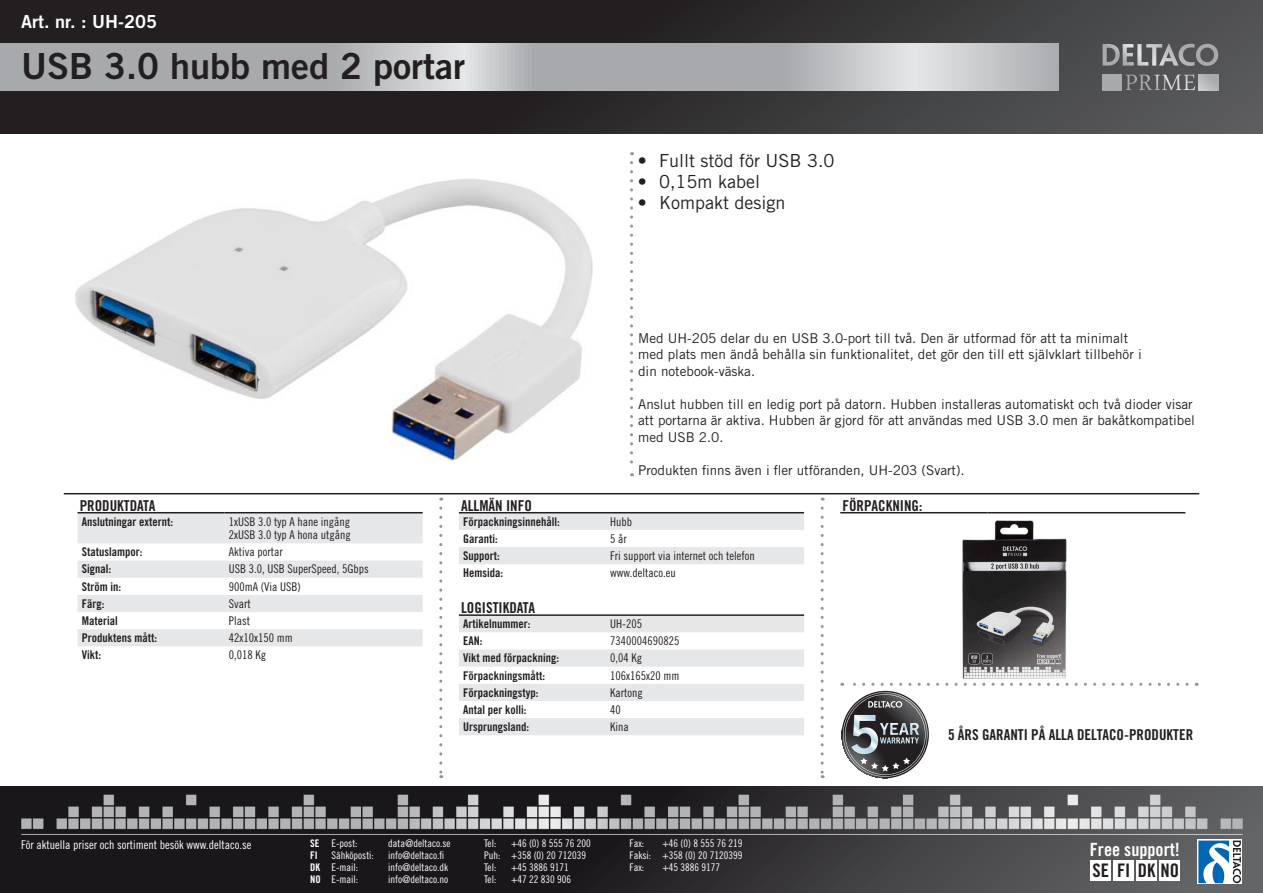
<style>
.page{position:relative;width:1263px;height:893px;background:#fff}
.page>*{position:absolute;margin:0;border:0;box-sizing:border-box;transform-origin:0 0}
.brödtext{font:36px "Trade Gothic LT Std Bd 2";color:#231f20}
.t1{font:18.6px "Trade Gothic LT Std Bd Cn 20";color:#231f20}
.t2{font:18.15px "Trade Gothic LT Std Bd Cn 20";color:#fff}
.t3{font:18px "Trade Gothic LT Std";color:#231f20}
.t4{font:18px "Trade Gothic LT Std Bd 2";color:#fff}
.t5{font:15px "Trade Gothic LT Std Bd Cn 20";color:#231f20}
.t6{font:13.5px/16.5px "Trade Gothic LT Std";color:#231f20}
.t7{font:12px "Trade Gothic LT Std Cn 18";color:#231f20}
.t8{font:12px "Trade Gothic LT Std Bd Cn 20";color:#231f20}
.t9{font:12px "Trade Gothic LT Std Cn 18";color:#fff}
.t10{font:10.5px "Trade Gothic LT Std Cn 18";color:#fff}
.t11{font:10.5px "Trade Gothic LT Std Bd Cn 20";color:#fff}
.s1{font-family:"Trade Gothic LT Std Bd Cn 20"}
</style>
<div class="page">
<img style="left:0;top:787px;width:1263px;height:106px">
<svg style="left:0;top:0;width:1263px;height:134px;background:#353435"></svg>
<svg style="left:78px;top:513px;width:345px;height:133px;fill:#e6e7e9"></svg>
<hr style="left:78px;top:512px;width:147px;height:1px;background:#231f20">
<hr style="left:225px;top:512px;width:198px;height:1px;background:#231f20">
<svg style="left:459px;top:513px;width:345px;height:51px"></svg>
<hr style="left:459px;top:512px;width:147px;height:1px;background:#231f20">
<hr style="left:606px;top:512px;width:198px;height:1px;background:#231f20">
<svg style="left:459px;top:616px;width:345px;height:119px"></svg>
<hr style="left:459px;top:614px;width:147px;height:2px;background:#231f20">
<hr style="left:606px;top:614px;width:198px;height:2px;background:#231f20">
<hr style="left:840px;top:512px;width:147px;height:1px;background:#231f20">
<hr style="left:987px;top:512px;width:198px;height:1px;background:#231f20">
<svg style="left:1198px;top:840px;width:44px;height:44px"></svg>
<svg style="left:1198px;top:841px;width:43px;height:42px"></svg>
<svg style="left:1102px;top:44px;width:116px;height:22px;background:#7f8082"></svg>
<div style="left:1102px;top:75px;width:20px;height:15px;background:#a8a9ad"></div>
<svg style="left:1199px;top:75px;width:19px;height:15px"></svg>
<svg style="left:1125px;top:75px;width:70px;height:15px"></svg>
<svg style="left:0;top:44px;width:1059px;height:46px;background:#b6b7ba"></svg>
<hr style="left:64px;top:493px;width:1135px;height:1px;background:#231f20">
<svg style="left:630px;top:163px;width:3px;height:313px"></svg>
<svg style="left:439px;top:508px;width:3px;height:270px"></svg>
<svg style="left:821px;top:508px;width:3px;height:270px"></svg>
<img style="left:75px;top:179px;width:518px;height:282px">
<img style="left:962px;top:520px;width:105px;height:159px">
<svg style="left:840px;top:683px;width:347px;height:96px"></svg>
<div style="left:1091px;top:860px;width:20px;height:21px;background:#fff"></div>
<div style="left:1114px;top:860px;width:20px;height:21px;background:#fff"></div>
<div style="left:1137px;top:860px;width:20px;height:21px;background:#fff"></div>
<div style="left:1160px;top:860px;width:20px;height:21px;background:#fff"></div>
<p class="t4" style="left:21px;top:11px;width:137px">Art. nr. : UH-205</p>
<p class="brödtext" style="left:21px;top:44px;width:445px">USB 3.0 hubb med 2 portar</p>
<p class="t3" style="left:638px;top:149px;width:198px">• Fullt stöd för USB 3.0</p>
<p class="t3" style="left:638px;top:170px;width:124px">• 0,15m kabel</p>
<p class="t3" style="left:638px;top:191px;width:149px">• Kompakt design</p>
<p class="t6" style="left:638px;top:329px;width:491px">Med UH-205 delar du en USB 3.0-port till två. Den är utformad för att ta minimalt</p>
<p class="t6" style="left:638px;top:346px;width:505px">med plats men ändå behålla sin funktionalitet, det gör den till ett självklart tillbehör i</p>
<p class="t6" style="left:638px;top:362px;width:118px">din notebook-väska.</p>
<p class="t6" style="left:638px;top:395px;width:558px">Anslut hubben till en ledig port på datorn. Hubben installeras automatiskt och två dioder visar att portarna är aktiva. Hubben är gjord för att användas med USB 3.0 men är bakåtkompatibel med USB 2.0.</p>
<p class="t6" style="left:638px;top:461px;width:328px">Produkten finns även i fler utföranden, UH-203 (Svart).</p>
<p class="t5" style="left:80px;top:496px;width:77px">PRODUKTDATA</p>
<p class="t8" style="left:82px;top:514px;width:93px">Anslutningar externt:</p>
<p class="t7" style="left:229px;top:514px;width:123px">1xUSB 3.0 typ A hane ingång</p>
<p class="t7" style="left:229px;top:528px;width:123px">2xUSB 3.0 typ A hona utgång</p>
<p class="t8" style="left:82px;top:545px;width:62px">Statuslampor:</p>
<p class="t7" style="left:229px;top:545px;width:55px">Aktiva portar</p>
<p class="t8" style="left:82px;top:562px;width:31px">Signal:</p>
<p class="t7" style="left:229px;top:562px;width:141px">USB 3.0, USB SuperSpeed, 5Gbps</p>
<p class="t8" style="left:82px;top:579px;width:41px">Ström in:</p>
<p class="t7" style="left:229px;top:579px;width:73px">900mA (Via USB)</p>
<p class="t8" style="left:82px;top:596px;width:24px">Färg:</p>
<p class="t7" style="left:229px;top:596px;width:23px">Svart</p>
<p class="t8" style="left:82px;top:613px;width:37px">Material</p>
<p class="t7" style="left:229px;top:614px;width:23px">Plast</p>
<p class="t8" style="left:82px;top:631px;width:77px">Produktens mått:</p>
<p class="t7" style="left:229px;top:631px;width:65px">42x10x150 mm</p>
<p class="t8" style="left:82px;top:648px;width:21px">Vikt:</p>
<p class="t7" style="left:229px;top:648px;width:39px">0,018 Kg</p>
<p class="t5" style="left:461px;top:496px;width:72px">ALLMÄN INFO</p>
<p class="t8" style="left:463px;top:514px;width:98px">Förpackningsinnehåll:</p>
<p class="t7" style="left:610px;top:514px;width:23px">Hubb</p>
<p class="t8" style="left:463px;top:531px;width:36px">Garanti:</p>
<p class="t7" style="left:610px;top:531px;width:18px">5 år</p>
<p class="t8" style="left:463px;top:548px;width:38px">Support:</p>
<p class="t7" style="left:610px;top:549px;width:146px">Fri support via internet och telefon</p>
<p class="t8" style="left:463px;top:566px;width:41px">Hemsida:</p>
<p class="t7" style="left:610px;top:566px;width:67px">www.deltaco.eu</p>
<p class="t5" style="left:461px;top:598px;width:76px">LOGISTIKDATA</p>
<p class="t8" style="left:463px;top:616px;width:69px">Artikelnummer:</p>
<p class="t7" style="left:610px;top:617px;width:33px">UH-205</p>
<p class="t8" style="left:463px;top:634px;width:21px">EAN:</p>
<p class="t7" style="left:610px;top:634px;width:71px">7340004690825</p>
<p class="t8" style="left:463px;top:651px;width:97px">Vikt med förpackning:</p>
<p class="t7" style="left:610px;top:651px;width:33px">0,04 Kg</p>
<p class="t8" style="left:463px;top:668px;width:83px">Förpackningsmått:</p>
<p class="t7" style="left:610px;top:668px;width:71px">106x165x20 mm</p>
<p class="t8" style="left:463px;top:685px;width:77px">Förpackningstyp:</p>
<p class="t7" style="left:610px;top:685px;width:34px">Kartong</p>
<p class="t8" style="left:463px;top:702px;width:65px">Antal per kolli:</p>
<p class="t7" style="left:610px;top:702px;width:12px">40</p>
<p class="t8" style="left:463px;top:719px;width:67px">Ursprungsland:</p>
<p class="t7" style="left:610px;top:720px;width:20px">Kina</p>
<p class="t9" style="left:21px;top:837px;width:232px">För aktuella priser och sortiment besök www.deltaco.se</p>
<p class="t10" style="left:310px;top:837px;width:49px"><span class="s1">SE</span> E-post:</p>
<p class="t10" style="left:388px;top:837px;width:64px">data@deltaco.se</p>
<p class="t10" style="left:484px;top:837px;width:14px">Tel:</p>
<p class="t10" style="left:511px;top:837px;width:81px">+46 (0) 8 555 76 200</p>
<p class="t10" style="left:630px;top:837px;width:16px">Fax:</p>
<p class="t10" style="left:663px;top:837px;width:81px">+46 (0) 8 555 76 219</p>
<p class="t11" style="left:310px;top:849px;width:9px">FI</p>
<p class="t10" style="left:331px;top:849px;width:44px">Sähköposti:</p>
<p class="t10" style="left:388px;top:849px;width:58px">info@deltaco.fi</p>
<p class="t10" style="left:484px;top:849px;width:104px">Puh: +358 (0) 20 712039</p>
<p class="t10" style="left:630px;top:849px;width:114px">Faksi: +358 (0) 20 7120399</p>
<p class="t10" style="left:310px;top:861px;width:50px"><span class="s1">DK</span> E-mail:</p>
<p class="t10" style="left:388px;top:861px;width:62px">info@deltaco.dk</p>
<p class="t10" style="left:484px;top:861px;width:14px">Tel:</p>
<p class="t10" style="left:511px;top:861px;width:59px">+45 3886 9171</p>
<p class="t10" style="left:630px;top:861px;width:16px">Fax:</p>
<p class="t10" style="left:663px;top:861px;width:59px">+45 3886 9177</p>
<p class="t10" style="left:310px;top:873px;width:50px"><span class="s1">NO</span> E-mail:</p>
<p class="t10" style="left:388px;top:873px;width:62px">info@deltaco.no</p>
<p class="t10" style="left:484px;top:873px;width:14px">Tel:</p>
<p class="t10" style="left:511px;top:873px;width:61px">+47 22 830 906</p>
<p class="t5" style="left:842px;top:496px;width:81px">FÖRPACKNING:</p>
<p class="t5" style="left:948px;top:725px;width:247px">5 ÅRS GARANTI PÅ ALLA DELTACO-PRODUKTER</p>
<h3 class="t2" style="left:1090px;top:839px;width:92px">Free support!</h3>
<h2 class="t1" style="left:1092px;top:859px;width:88px">SE FI DK NO</h2>
</div>
